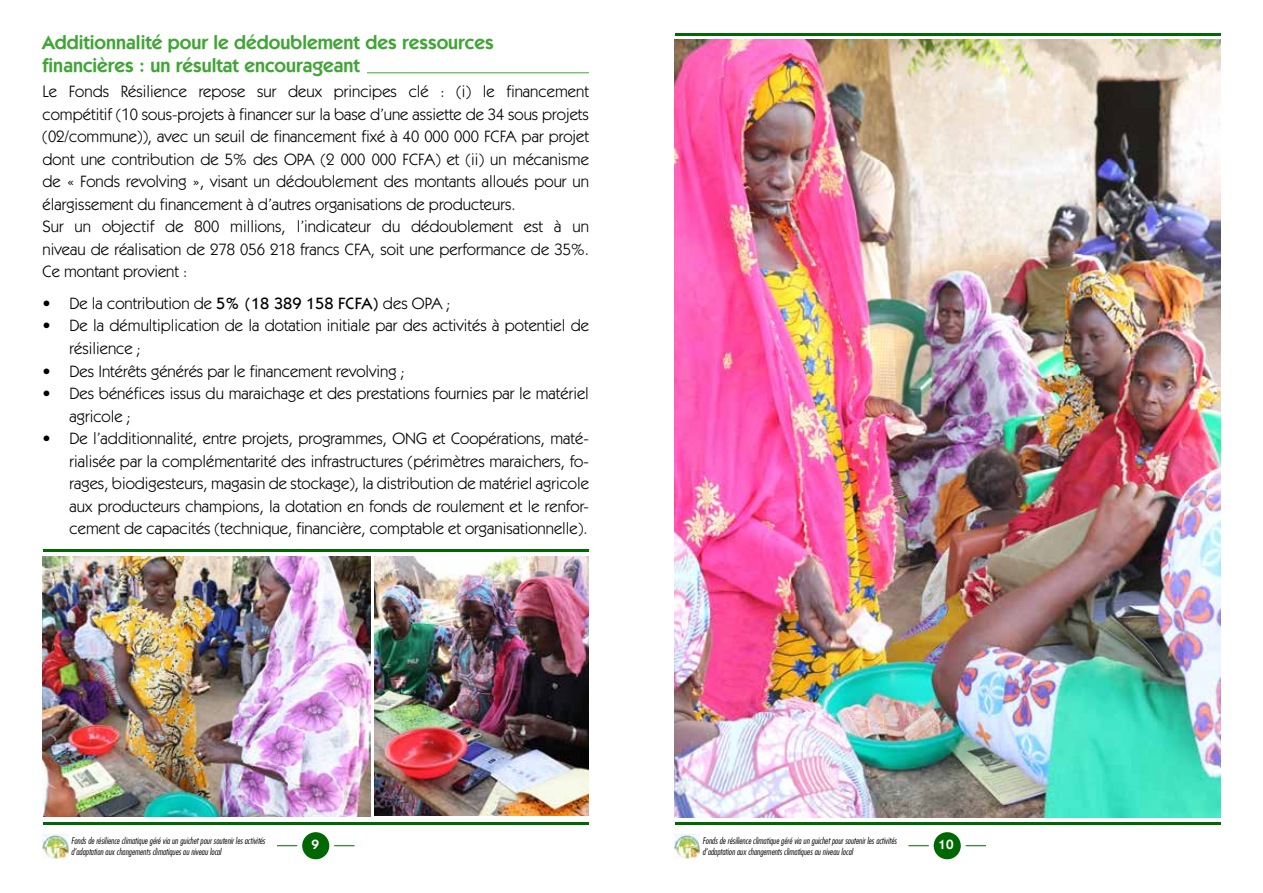
<style>
.page{position:relative;width:1263px;height:893px;background:#fff}
.page>*{position:absolute;margin:0;border:0;box-sizing:border-box;transform-origin:0 0}
.t1{font:600 19.5px/23.4px "Kabel IT Cby BT";color:#3fa535}
.t2{font:16.5px/22.5px "Itc Kabel";color:#000}
.t3{font:600 13.5px "Itc Kabel";color:#fff}
.t4{font:italic 300 condensed 9px/10.8px "Futura";color:#000}
.s1{font-weight:500}
</style>
<div class="page">
<div style="left:302px;top:832px;width:27px;height:27px;background:#006802;border-radius:50%"></div>
<svg style="left:334px;top:845px;width:20px;height:1px"></svg>
<svg style="left:277px;top:845px;width:20px;height:1px"></svg>
<div style="left:934px;top:832px;width:27px;height:27px;background:#006802;border-radius:50%"></div>
<svg style="left:966px;top:845px;width:20px;height:1px"></svg>
<svg style="left:908px;top:845px;width:21px;height:1px"></svg>
<hr style="left:367px;top:72px;width:222px;height:1px;background:#3fa535">
<img style="left:43px;top:834px;width:25px;height:25px">
<img style="left:674px;top:834px;width:26px;height:25px">
<img style="left:674px;top:39px;width:546px;height:779px">
<hr style="left:675px;top:822px;width:545px;height:2px;background:#006802">
<hr style="left:43px;top:822px;width:545px;height:2px;background:#006802">
<hr style="left:43px;top:550px;width:545px;height:2px;background:#006802">
<hr style="left:675px;top:33px;width:545px;height:2px;background:#006802">
<img style="left:43px;top:556px;width:327px;height:260px">
<img style="left:375px;top:556px;width:213px;height:259px">
<p class="t1" style="left:43px;top:30px;width:453px">Additionnalité pour le dédoublement des ressources financières : un résultat encourageant</p>
<p class="t2" style="left:43px;top:81px;width:548px">Le Fonds Résilience repose sur deux principes clé : (i) le financement compétitif (10 sous-projets à financer sur la base d’une assiette de 34 sous projets (02/commune)), avec un seuil de financement fixé à 40 000 000 FCFA par projet dont une contribution de 5% des OPA (2 000 000 FCFA) et (ii) un mécanisme de « Fonds revolving », visant un dédoublement des montants alloués pour un élargissement du financement à d’autres organisations de producteurs.<br>Sur un objectif de 800 millions, l’indicateur du dédoublement est à un niveau de réalisation de 278 056 218 francs CFA, soit une performance de 35%.<br>Ce montant provient :</p>
<p class="t2" style="left:43px;top:292px;width:410px">• De la contribution de <span class="s1">5% (18 389 158 FCFA)</span> des OPA ;</p>
<p class="t2" style="left:70px;top:315px;width:521px;text-indent:-27px">• De la démultiplication de la dotation initiale par des activités à potentiel de résilience ;</p>
<p class="t2" style="left:43px;top:360px;width:364px">• Des Intérêts générés par le financement revolving ;</p>
<p class="t2" style="left:70px;top:382px;width:521px;text-indent:-27px">• Des bénéfices issus du maraichage et des prestations fournies par le matériel agricole ;</p>
<p class="t2" style="left:70px;top:427px;width:521px;text-align:justify;text-indent:-27px">• De l’additionnalité, entre projets, programmes, ONG et Coopérations, maté&shy;rialisée par la complémentarité des infrastructures (périmètres maraichers, fo&shy;rages, biodigesteurs, magasin de stockage), la distribution de matériel agricole aux producteurs champions, la dotation en fonds de roulement et le renfor&shy;cement de capacités (technique, financière, comptable et organisationnelle).</p>
<p class="t4" style="left:71px;top:835px;width:196px">Fonds de résilience climatique géré via un guichet pour soutenir les activités d’adaptation aux changements climatiques au niveau local</p>
<p class="t4" style="left:702px;top:835px;width:196px">Fonds de résilience climatique géré via un guichet pour soutenir les activités d’adaptation aux changements climatiques au niveau local</p>
<p class="t3" style="left:312px;top:837px;width:9px">9</p>
<p class="t3" style="left:938px;top:837px;width:17px">10</p>
</div>
